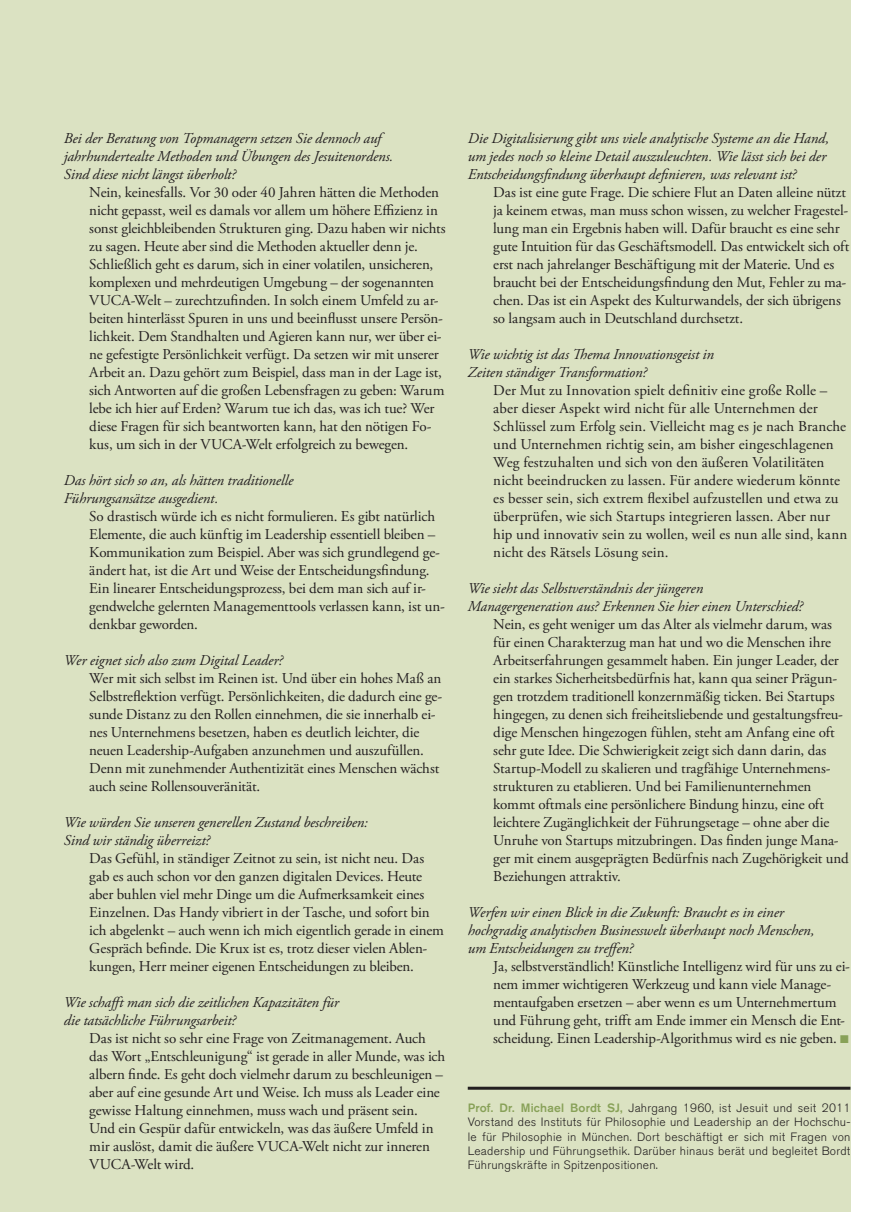
<style>
.page{position:relative;width:893px;height:1212px;background:#fff}
.page>*{position:absolute;margin:0;border:0;box-sizing:border-box;transform-origin:0 0}
.t1{font:15px/18px "Adobe Garamond Pro";letter-spacing:-.005em;color:#231f20}
.t2{font:italic 15px/18px "Adobe Garamond Pro";letter-spacing:-.005em;color:#231f20}
.t3{font:300 12px/14.2px "Akzidenz Grotesk BE";letter-spacing:.02em;color:#231f20;text-align:justify}
.s1{color:#88a158}
.s2{font-weight:500;color:#88a158}
</style>
<div class="page">
<div style="left:0;top:0;width:850px;height:1212px;background:#dbe2c2"></div>
<hr style="left:468px;top:1087px;width:382px;height:3px;background:#231f20">
<p class="t2" style="left:64px;top:130px;width:331px">Bei der Beratung von Topmanagern setzen Sie dennoch auf jahrhundertealte Methoden und Übungen des Jesuitenordens.<br>Sind diese nicht längst überholt?</p>
<p class="t1" style="left:89px;top:184px;width:358px">Nein, keinesfalls. Vor 30 oder 40 Jahren hätten die Methoden nicht gepasst, weil es damals vor allem um höhere Effizienz in sonst gleichbleibenden Strukturen ging. Dazu haben wir nichts zu sagen. Heute aber sind die Methoden aktueller denn je.<br>Schließlich geht es darum, sich in einer volatilen, unsicheren, komplexen und mehrdeutigen Umgebung – der sogenannten VUCA-Welt – zurechtzufinden. In solch einem Umfeld zu ar&shy;beiten hinterlässt Spuren in uns und beeinflusst unsere Persön&shy;lichkeit. Dem Standhalten und Agieren kann nur, wer über ei&shy;ne gefestigte Persönlichkeit verfügt. Da setzen wir mit unserer Arbeit an. Dazu gehört zum Beispiel, dass man in der Lage ist, sich Antworten auf die großen Lebensfragen zu geben: Warum lebe ich hier auf Erden? Warum tue ich das, was ich tue? Wer diese Fragen für sich beantworten kann, hat den nötigen Fo&shy;kus, um sich in der VUCA-Welt erfolgreich zu bewegen.</p>
<p class="t2" style="left:64px;top:472px;width:231px">Das hört sich so an, als hätten traditionelle<br>Führungsansätze ausgedient.</p>
<p class="t1" style="left:89px;top:508px;width:357px">So drastisch würde ich es nicht formulieren. Es gibt natürlich Elemente, die auch künftig im Leadership essentiell bleiben – Kommunikation zum Beispiel. Aber was sich grundlegend ge&shy;ändert hat, ist die Art und Weise der Entscheidungsfindung.<br>Ein linearer Entscheidungsprozess, bei dem man sich auf ir&shy;gendwelche gelernten Managementtools verlassen kann, ist un&shy;denkbar geworden.</p>
<p class="t2" style="left:64px;top:652px;width:221px">Wer eignet sich also zum Digital Leader?</p>
<p class="t1" style="left:89px;top:670px;width:354px">Wer mit sich selbst im Reinen ist. Und über ein hohes Maß an Selbstreflektion verfügt. Persönlichkeiten, die dadurch eine ge&shy;sunde Distanz zu den Rollen einnehmen, die sie innerhalb ei&shy;nes Unternehmens besetzen, haben es deutlich leichter, die neuen Leadership-Aufgaben anzunehmen und auszufüllen.<br>Denn mit zunehmender Authentizität eines Menschen wächst auch seine Rollensouveränität.</p>
<p class="t2" style="left:64px;top:814px;width:306px">Wie würden Sie unseren generellen Zustand beschreiben:<br>Sind wir ständig überreizt?</p>
<p class="t1" style="left:89px;top:850px;width:356px">Das Gefühl, in ständiger Zeitnot zu sein, ist nicht neu. Das gab es auch schon vor den ganzen digitalen Devices. Heute aber buhlen viel mehr Dinge um die Aufmerksamkeit eines Einzelnen. Das Handy vibriert in der Tasche, und sofort bin ich abgelenkt – auch wenn ich mich eigentlich gerade in einem Gespräch befinde. Die Krux ist es, trotz dieser vielen Ablen&shy;kungen, Herr meiner eigenen Entscheidungen zu bleiben.</p>
<p class="t2" style="left:64px;top:994px;width:277px">Wie schafft man sich die zeitlichen Kapazitäten für die tatsächliche Führungsarbeit?</p>
<p class="t1" style="left:89px;top:1030px;width:357px">Das ist nicht so sehr eine Frage von Zeitmanagement. Auch das Wort „Entschleunigung“ ist gerade in aller Munde, was ich albern finde. Es geht doch vielmehr darum zu beschleunigen – aber auf eine gesunde Art und Weise. Ich muss als Leader eine gewisse Haltung einnehmen, muss wach und präsent sein.<br>Und ein Gespür dafür entwickeln, was das äußere Umfeld in mir auslöst, damit die äußere VUCA-Welt nicht zur inneren VUCA-Welt wird.</p>
<p class="t2" style="left:468px;top:130px;width:363px">Die Digitalisierung gibt uns viele analytische Systeme an die Hand, um jedes noch so kleine Detail auszuleuchten. Wie lässt sich bei der<br>Entscheidungsfindung überhaupt definieren, was relevant ist?</p>
<p class="t1" style="left:493px;top:184px;width:358px">Das ist eine gute Frage. Die schiere Flut an Daten alleine nützt ja keinem etwas, man muss schon wissen, zu welcher Fragestel&shy;lung man ein Ergebnis haben will. Dafür braucht es eine sehr gute Intuition für das Geschäftsmodell. Das entwickelt sich oft erst nach jahrelanger Beschäftigung mit der Materie. Und es braucht bei der Entscheidungsfindung den Mut, Fehler zu ma&shy;chen. Das ist ein Aspekt des Kulturwandels, der sich übrigens so langsam auch in Deutschland durchsetzt.</p>
<p class="t2" style="left:468px;top:346px;width:248px">Wie wichtig ist das Thema Innovationsgeist in<br>Zeiten ständiger Transformation?</p>
<p class="t1" style="left:493px;top:382px;width:356px">Der Mut zu Innovation spielt definitiv eine große Rolle – aber dieser Aspekt wird nicht für alle Unternehmen der Schlüssel zum Erfolg sein. Vielleicht mag es je nach Branche und Unternehmen richtig sein, am bisher eingeschlagenen Weg festzuhalten und sich von den äußeren Volatilitäten nicht beeindrucken zu lassen. Für andere wiederum könnte es besser sein, sich extrem flexibel aufzustellen und etwa zu überprüfen, wie sich Startups integrieren lassen. Aber nur hip und innovativ sein zu wollen, weil es nun alle sind, kann nicht des Rätsels Lösung sein.</p>
<p class="t2" style="left:468px;top:580px;width:337px">Wie sieht das Selbstverständnis der jüngeren<br>Managergeneration aus? Erkennen Sie hier einen Unterschied?</p>
<p class="t1" style="left:493px;top:616px;width:357px">Nein, es geht weniger um das Alter als vielmehr darum, was für einen Charakterzug man hat und wo die Menschen ihre Arbeitserfahrungen gesammelt haben. Ein junger Leader, der ein starkes Sicherheitsbedürfnis hat, kann qua seiner Prägun&shy;gen trotzdem traditionell konzernmäßig ticken. Bei Startups hingegen, zu denen sich freiheitsliebende und gestaltungsfreu&shy;dige Menschen hingezogen fühlen, steht am Anfang eine oft sehr gute Idee. Die Schwierigkeit zeigt sich dann darin, das Startup-Modell zu skalieren und tragfähige Unternehmens&shy;strukturen zu etablieren. Und bei Familienunternehmen kommt oftmals eine persönlichere Bindung hinzu, eine oft leichtere Zugänglichkeit der Führungsetage – ohne aber die Unruhe von Startups mitzubringen. Das finden junge Mana&shy;ger mit einem ausgeprägten Bedürfnis nach Zugehörigkeit und Beziehungen attraktiv.</p>
<p class="t2" style="left:468px;top:904px;width:348px">Werfen wir einen Blick in die Zukunft: Braucht es in einer hochgradig analytischen Businesswelt überhaupt noch Menschen, um Entscheidungen zu treffen?</p>
<p class="t1" style="left:493px;top:958px;width:358px">Ja, selbstverständlich! Künstliche Intelligenz wird für uns zu ei&shy;nem immer wichtigeren Werkzeug und kann viele Manage&shy;mentaufgaben ersetzen – aber wenn es um Unternehmertum und Führung geht, trifft am Ende immer ein Mensch die Ent&shy;scheidung. Einen Leadership-Algorithmus wird es nie geben. <span class="s1">■</span></p>
<p class="t3" style="left:468px;top:1101px;width:384px"><span class="s2">Prof. Dr. Michael Bordt SJ,</span> Jahrgang 1960, ist Jesuit und seit 2011<br>Vorstand des Instituts für Philosophie und Leadership an der Hochschu&shy;le für Philosophie in München. Dort beschäftigt er sich mit Fragen von Leadership und Führungsethik. Darüber hinaus berät und begleitet Bordt Führungskräfte in Spitzenpositionen.</p>
</div>
